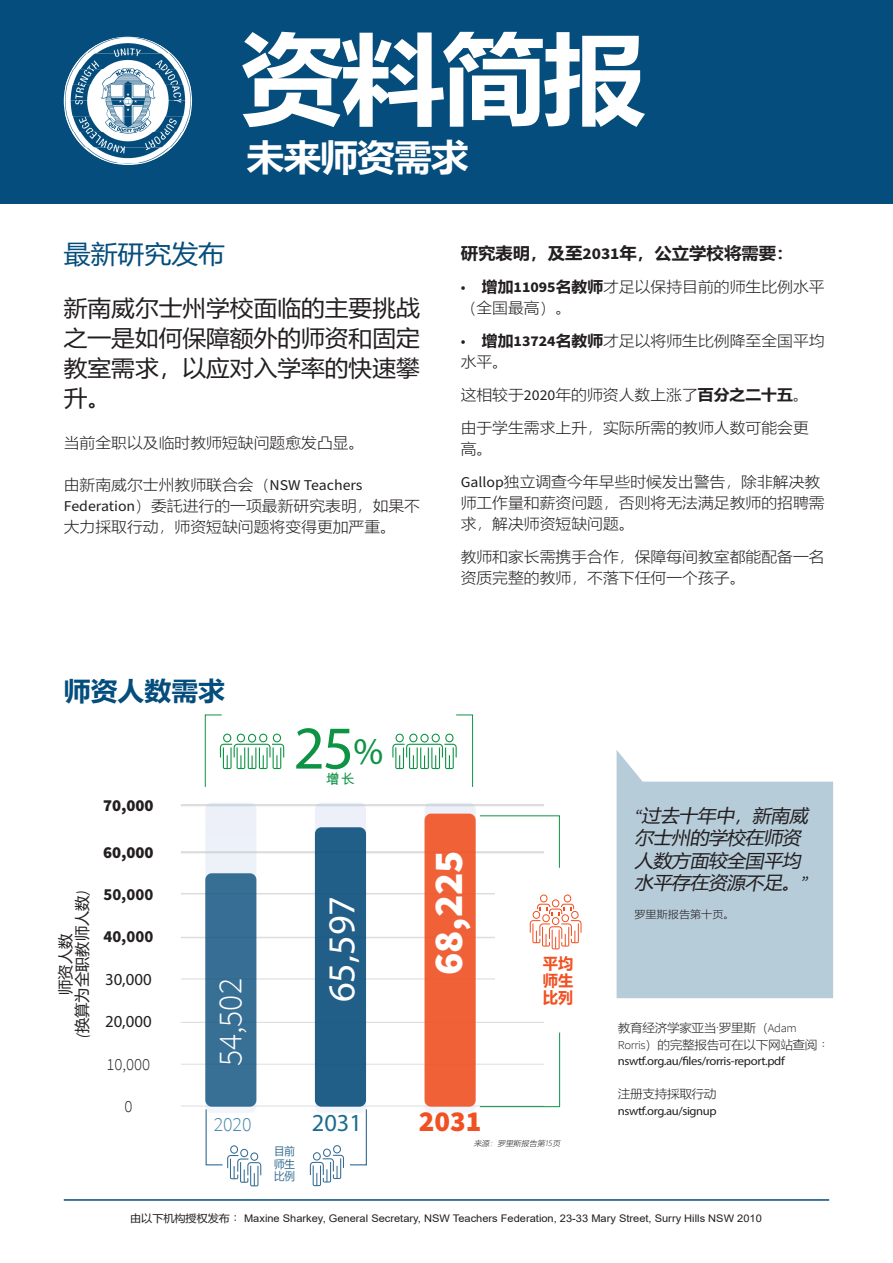
<style>
.page{position:relative;width:893px;height:1263px;background:#fff}
.page>*{position:absolute;margin:0;border:0;box-sizing:border-box;transform-origin:0 0}
.t1{font:700 98.25px "Microsoft Ya Hei";color:#fff;scale:1.05 1}
.t2{font:600 61.2px "Source Sans Pro";color:#0d9344}
.t3{font:900 41.25px "Source Sans Pro";color:#fff}
.t4{font:600 38.1px "Source Sans Pro";color:#fff}
.t5{font:700 36px "Microsoft Ya Hei";letter-spacing:-.03em;color:#fff;scale:1.05 1}
.t6{font:300 33.6px "Source Sans Pro";color:#fff}
.t7{font:900 29.1px "Source Sans Pro";color:#f15122}
.t8{font:25.5px "Microsoft Ya Hei";color:#044d7c;scale:1.05 1}
.t9{font:700 25.5px "Microsoft Ya Hei";color:#044d7c;scale:1.05 1}
.t10{font:600 24.45px "Source Sans Pro";color:#1a6b92}
.t11{font:22.5px/30px "Microsoft Ya Hei";color:#231f20;text-align:justify;scale:1.05 1}
.t12{font:300 19.95px "Source Sans Pro";color:#1a6b92}
.t13{font:italic 18px/22.5px "Microsoft Ya Hei";color:#231f20;scale:1.05 1}
.t14{font:900 16.8px "Source Sans Pro";color:#231f20}
.t15{font:700 16.8px "Source Sans Pro";color:#231f20}
.t16{font:600 16.8px "Source Sans Pro";color:#231f20}
.t17{font:300 16.8px "Source Sans Pro";color:#231f20}
.t18{font:700 16.5px "Microsoft Ya Hei";color:#231f20;scale:1.05 1}
.t19{font:15.3px "Microsoft Ya Hei";color:#231f20}
.t20{font:700 15.3px/16.8px "Microsoft Ya Hei";color:#f15122}
.t21{font:300 15px/21px "Microsoft Ya Hei";color:#231f20;scale:1.06 1}
.t22{font:700 13.8px "M Hei HK";color:#0d9344}
.t23{font:12px/16.5px "Myriad Pro";letter-spacing:-.03em;color:#231f20;scale:1.05 1}
.t24{font:10.95px/12.5px "Microsoft Ya Hei";color:rgb(10 78 124/.83);text-align:justify;scale:.95 1}
.t25{font:10.5px "Arial";color:#231f20;scale:1.06 1}
.t26{font:300 10.5px "Microsoft Ya Hei";color:#231f20;scale:1.05 1}
.t27{font:italic 300 7.5px "Microsoft Ya Hei";color:#231f20;scale:1.06 1}
.s1{font-family:"Source Sans Pro";font-weight:400}
.s2{font-size:37.8px}
.s3{font-family:"Source Sans Pro"}
.s4{font-weight:700}
.s5{font-family:"Source Sans Pro";font-weight:700}
.s6{font-family:"Source Sans Pro";font-style:italic}
.s7{font-family:"Microsoft Ya Hei";font-weight:300}
.s8{font-family:"Source Sans Pro";font-weight:300}
.s9{font-family:"M Hei HK";font-weight:300}
.s10{font-family:"Microsoft Ya Hei"}
.s11{font-family:"M Hei HK";font-weight:700}
</style>
<div class="page">
<div style="left:0;top:0;width:893px;height:204px;background:#044d7c"></div>
<img style="left:85px;top:38px;width:86px;height:15px">
<img style="left:72px;top:53px;width:112px;height:16px">
<img style="left:65px;top:69px;width:126px;height:63px">
<img style="left:72px;top:132px;width:112px;height:16px">
<img style="left:84px;top:148px;width:88px;height:15px">
<img style="left:113px;top:163px;width:30px;height:1px">
<svg style="left:617px;top:750px;width:216px;height:248px;background:#bfd2dd"></svg>
<hr style="left:64px;top:1199px;width:765px;height:2px;background:#044d7c">
<hr style="left:181px;top:804px;width:363px;height:2px;background:#211d1e">
<hr style="left:181px;top:851px;width:363px;height:2px;background:#211d1e">
<hr style="left:181px;top:893px;width:314px;height:1px;background:#211d1e">
<hr style="left:181px;top:937px;width:314px;height:1px;background:#211d1e">
<hr style="left:181px;top:978px;width:314px;height:1px;background:#211d1e">
<hr style="left:181px;top:1022px;width:363px;height:1px;background:#211d1e">
<hr style="left:181px;top:1064px;width:363px;height:1px;background:#211d1e">
<hr style="left:181px;top:1106px;width:363px;height:1px;background:#211d1e">
<svg style="left:205px;top:714px;width:79px;height:73px"></svg>
<svg style="left:392px;top:714px;width:81px;height:73px"></svg>
<svg style="left:310px;top:803px;width:57px;height:383px"></svg>
<svg style="left:425px;top:803px;width:156px;height:310px"></svg>
<svg style="left:205px;top:803px;width:56px;height:383px"></svg>
<div style="left:205px;top:873px;width:51px;height:234px;background:#376f95;border-radius:7px"></div>
<p class="t1" style="left:241px;top:10px;width:388px">资料简报</p>
<p class="t5" style="left:247px;top:132px;width:213px">未来师资需求</p>
<p class="t8" style="left:64px;top:236px;width:155px">最新研究发布</p>
<p class="t11" style="left:64px;top:292px;width:341px">新南威尔士州学校面临的主要挑战之一是如何保障额外的师资和固定教室需求，以应对入学率的快速攀升。</p>
<p class="t21" style="left:64px;top:431px;width:285px">当前全职以及临时教师短缺问题愈发凸显。</p>
<p class="t21" style="left:64px;top:473px;width:338px">由新南威尔士州教师联合会（<span class="s1">NSW Teachers<br>Federation</span>）委託进行的一项最新研究表明，如果不大力採取行动，师资短缺问题将变得更加严重。</p>
<p class="t9" style="left:64px;top:673px;width:155px">师资人数需求</p>
<h2 class="t2" style="left:293px;top:710px;width:91px">25<span class="s2">%</span></h2>
<p class="t22" style="left:326px;top:769px;width:31px">增长</p>
<p class="t18" style="left:461px;top:242px;width:319px">研究表明，及至<span class="s3">2031</span>年，公立学校将需要：</p>
<p class="t21" style="left:461px;top:276px;width:345px"><span class="s1">•</span> <span class="s4">增加</span><span class="s5">11095</span><span class="s4">名教师</span>才足以保持目前的师生比例水平（全国最高）。</p>
<p class="t21" style="left:461px;top:330px;width:345px"><span class="s1">•</span> <span class="s4">增加</span><span class="s5">13724</span><span class="s4">名教师</span>才足以将师生比例降至全国平均水平。</p>
<p class="t21" style="left:461px;top:384px;width:330px">这相较于<span class="s1">2020</span>年的师资人数上涨了<span class="s4">百分之二十五</span>。</p>
<p class="t21" style="left:461px;top:417px;width:330px">由于学生需求上升，实际所需的教师人数可能会更高。</p>
<p class="t21" style="left:461px;top:471px;width:345px"><span class="s1">Gallop</span>独立调查今年早些时候发出警告，除非解决教师工作量和薪资问题，否则将无法满足教师的招聘需求，解决师资短缺问题。</p>
<p class="t21" style="left:461px;top:546px;width:345px">教师和家长需携手合作，保障每间教室都能配备一名资质完整的教师，不落下任何一个孩子。</p>
<p class="t19" style="left:72px;top:1038px;width:149px;rotate:-90deg"><span class="s6">(</span>换算为全职教师人数<span class="s6">)</span></p>
<p class="t19" style="left:55px;top:995px;width:63px;rotate:-90deg">师资人数</p>
<p class="t14" style="left:103px;top:794px;width:52px">70,000</p>
<p class="t14" style="left:103px;top:840px;width:52px">60,000</p>
<p class="t15" style="left:103px;top:882px;width:51px">50,000</p>
<p class="t15" style="left:103px;top:925px;width:51px">40,000</p>
<p class="t16" style="left:105px;top:969px;width:48px">30,000</p>
<p class="t16" style="left:105px;top:1011px;width:48px">20,000</p>
<p class="t17" style="left:106px;top:1054px;width:45px">10,000</p>
<p class="t17" style="left:124px;top:1096px;width:10px">0</p>
<p class="t6" style="left:210px;top:1066px;width:90px;rotate:-90deg">54,502</p>
<p class="t4" style="left:318px;top:1002px;width:108px;rotate:-90deg">65,597</p>
<p class="t3" style="left:420px;top:975px;width:126px;rotate:-90deg">68,225</p>
<h3 class="t12" style="left:214px;top:1112px;width:40px">2020</h3>
<p class="t10" style="left:312px;top:1108px;width:52px">2031</p>
<p class="t7" style="left:419px;top:1101px;width:64px">2031</p>
<p class="t20" style="left:543px;top:954px;width:32px">平均师生</p>
<p class="t20" style="left:543px;top:988px;width:32px">比列</p>
<p class="t24" style="left:274px;top:1144px;width:23px">目前师生比例</p>
<p class="t27" style="left:474px;top:1138px;width:85px">来源：罗里斯报告第15页</p>
<p class="t13" style="left:634px;top:803px;width:171px"><span class="s3">“</span> 过去十年中，新南威尔士州的学校在师资人数方面较全国平均水平存在资源不足。<span class="s3">”</span></p>
<p class="t26" style="left:634px;top:907px;width:97px">罗里斯报告第十页。</p>
<p class="t23" style="left:618px;top:1020px;width:203px"><span class="s7">教育经济学家亚当·罗里斯（</span><span class="s8">Adam<br>Rorris</span><span class="s7">）的完整报告可在以下网站查阅</span><span class="s9">：</span>nswtf.org.au/files/rorris-report.pdf</p>
<p class="t23" style="left:618px;top:1086px;width:96px"><span class="s7">注册支持採取行动</span>nswtf.org.au/signup</p>
<p class="t25" style="left:130px;top:1211px;width:597px"><span class="s10">由以下机构授权发布</span><span class="s11">：</span> Maxine Sharkey, General Secretary, NSW Teachers Federation, 23-33 Mary Street, Surry Hills NSW 2010</p>
</div>
